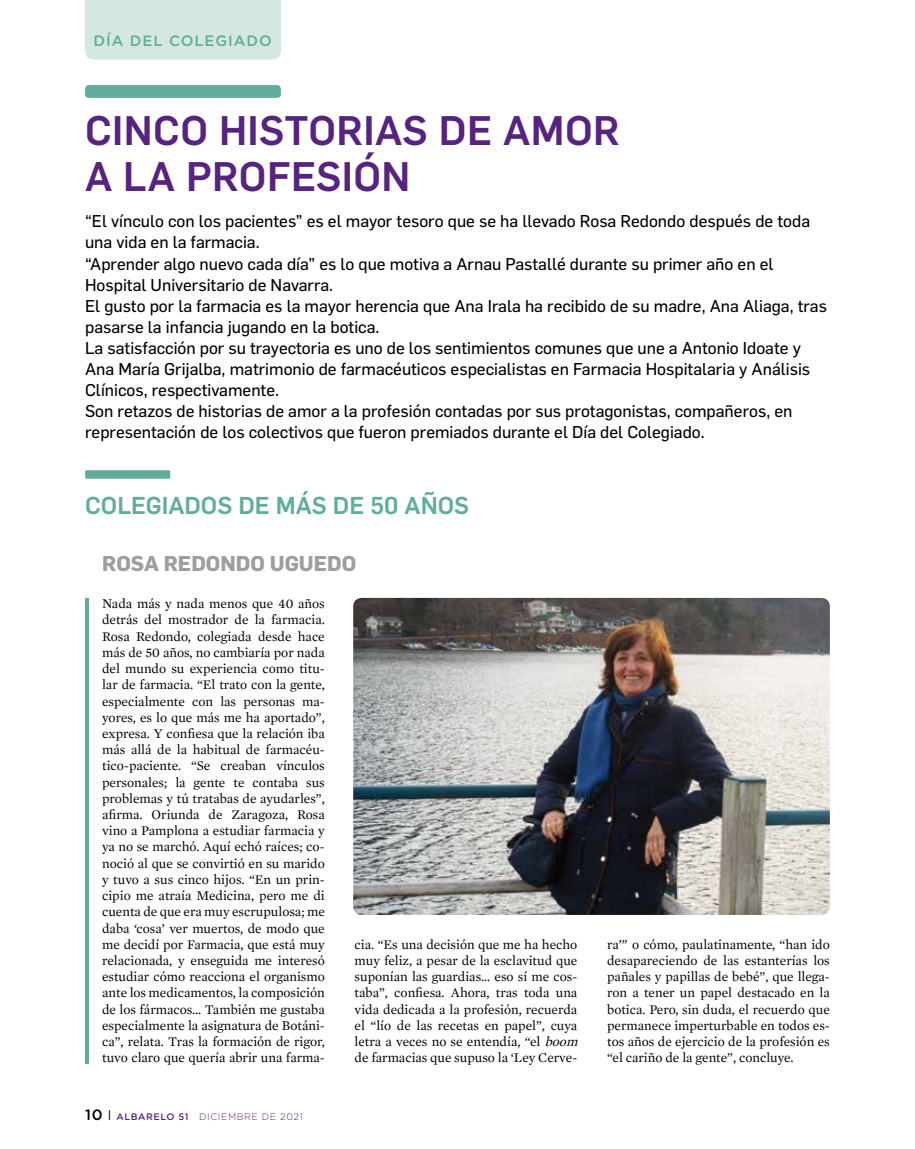
<style>
.page{position:relative;width:915px;height:1149px;background:#fff}
.page>*{position:absolute;margin:0;border:0;box-sizing:border-box;transform-origin:0 0}
.t1{font:500 40.5px/46.5px "Flama";letter-spacing:.01em;color:#572381}
.t2{font:500 24px "Flama";color:#5fad9a}
.t3{font:700 21px "Flama";color:#9c9e9f}
.t4{font:16.8px/21px "Flama Basic";color:#000}
.t5{font:500 15px "Gotham Rounded";letter-spacing:.06em;color:#5fad9a}
.t6{font:13.5px/16.2px "Mercury Text G1";letter-spacing:-.005em;color:#000;text-align:justify}
.t7{font:300 9.45px "Gotham";letter-spacing:.06em;color:#572381}
.s1{font-family:"Gotham Rounded";font-weight:500;font-size:15px;color:#000}
.s2{font-size:19.5px;color:#000}
.s3{font-family:"Gotham Rounded";font-weight:500}
.s4{font-style:italic}
</style>
<div class="page">
<div style="left:85px;top:0;width:196px;height:60px;background:#d4e7e0"></div>
<div style="left:86px;top:86px;width:194px;height:11px;background:#5fad9a;border-radius:3px"></div>
<div style="left:85px;top:85px;width:196px;height:13px;border:2px solid #5fad9a;border-radius:3px"></div>
<div style="left:85px;top:470px;width:85px;height:8px;background:#5fad9a;border-radius:2px"></div>
<svg style="left:85px;top:598px;width:3px;height:465px"></svg>
<img style="left:353px;top:597px;width:476px;height:317px">
<p class="t5" style="left:94px;top:30px;width:179px">DÍA DEL COLEGIADO</p>
<h1 class="t1" style="left:85px;top:104px;width:536px">CINCO HISTORIAS DE AMOR<br>A LA PROFESIÓN</h1>
<p class="t4" style="left:85px;top:210px;width:743px">“El vínculo con los pacientes” es el mayor tesoro que se ha llevado Rosa Redondo después de toda una vida en la farmacia.<br>“Aprender algo nuevo cada día” es lo que motiva a Arnau Pastallé durante su primer año en el Hospital Universitario de Navarra.<br>El gusto por la farmacia es la mayor herencia que Ana Irala ha recibido de su madre, Ana Aliaga, tras pasarse la infancia jugando en la botica.<br>La satisfacción por su trayectoria es uno de los sentimientos comunes que une a Antonio Idoate y Ana María Grijalba, matrimonio de farmacéuticos especialistas en Farmacia Hospitalaria y Análisis Clínicos, respectivamente.<br>Son retazos de historias de amor a la profesión contadas por sus protagonistas, compañeros, en representación de los colectivos que fueron premiados durante el Día del Colegiado.</p>
<h2 class="t2" style="left:85px;top:488px;width:385px">COLEGIADOS DE MÁS DE 50 AÑOS</h2>
<h3 class="t3" style="left:102px;top:548px;width:255px">ROSA REDONDO UGUEDO</h3>
<p class="t6" style="left:102px;top:595px;width:224px">Nada más y nada menos que 40 años detrás del mostrador de la farmacia.<br>Rosa Redondo, colegiada desde hace más de 50 años, no cambiaría por nada del mundo su experiencia como titu&shy;lar de farmacia. “El trato con la gente, especialmente con las personas ma&shy;yores, es lo que más me ha aportado”, expresa. Y confiesa que la relación iba más allá de la habitual de farmacéu&shy;tico-paciente. “Se creaban vínculos personales; la gente te contaba sus problemas y tú tratabas de ayudarles”, afirma. Oriunda de Zaragoza, Rosa vino a Pamplona a estudiar farmacia y ya no se marchó. Aquí echó raíces; co&shy;noció al que se convirtió en su marido y tuvo a sus cinco hijos. “En un prin&shy;cipio me atraía Medicina, pero me di cuenta de que era muy escrupulosa; me daba ‘cosa’ ver muertos, de modo que me decidí por Farmacia, que está muy relacionada, y enseguida me interesó estudiar cómo reacciona el organismo ante los medicamentos, la composición de los fármacos… También me gustaba especialmente la asignatura de Botáni&shy;ca”, relata. Tras la formación de rigor, tuvo claro que quería abrir una farma-</p>
<p class="t7" style="left:85px;top:1110px;width:219px"><span class="s1">10</span> <span class="s2">ı</span> <span class="s3">ALBARELO 51</span> DICIEMBRE DE 2021</p>
<p class="t6" style="left:354px;top:935px;width:228px;text-align:left">cia. “Es una decisión que me ha hecho muy feliz, a pesar de la esclavitud que suponían las guardias... eso sí me cos&shy;taba”, confiesa. Ahora, tras toda una vida dedicada a la profesión, recuerda el “lío de las recetas en papel”, cuya letra a veces no se entendía, “el <span class="s4">boom </span>de farmacias que supuso la ‘Ley Cerve-</p>
<p class="t6" style="left:607px;top:935px;width:224px">ra’” o cómo, paulatinamente, “han ido desapareciendo de las estanterías los pañales y papillas de bebé”, que llega&shy;ron a tener un papel destacado en la botica. Pero, sin duda, el recuerdo que permanece imperturbable en todos es&shy;tos años de ejercicio de la profesión es “el cariño de la gente”, concluye.</p>
</div>
